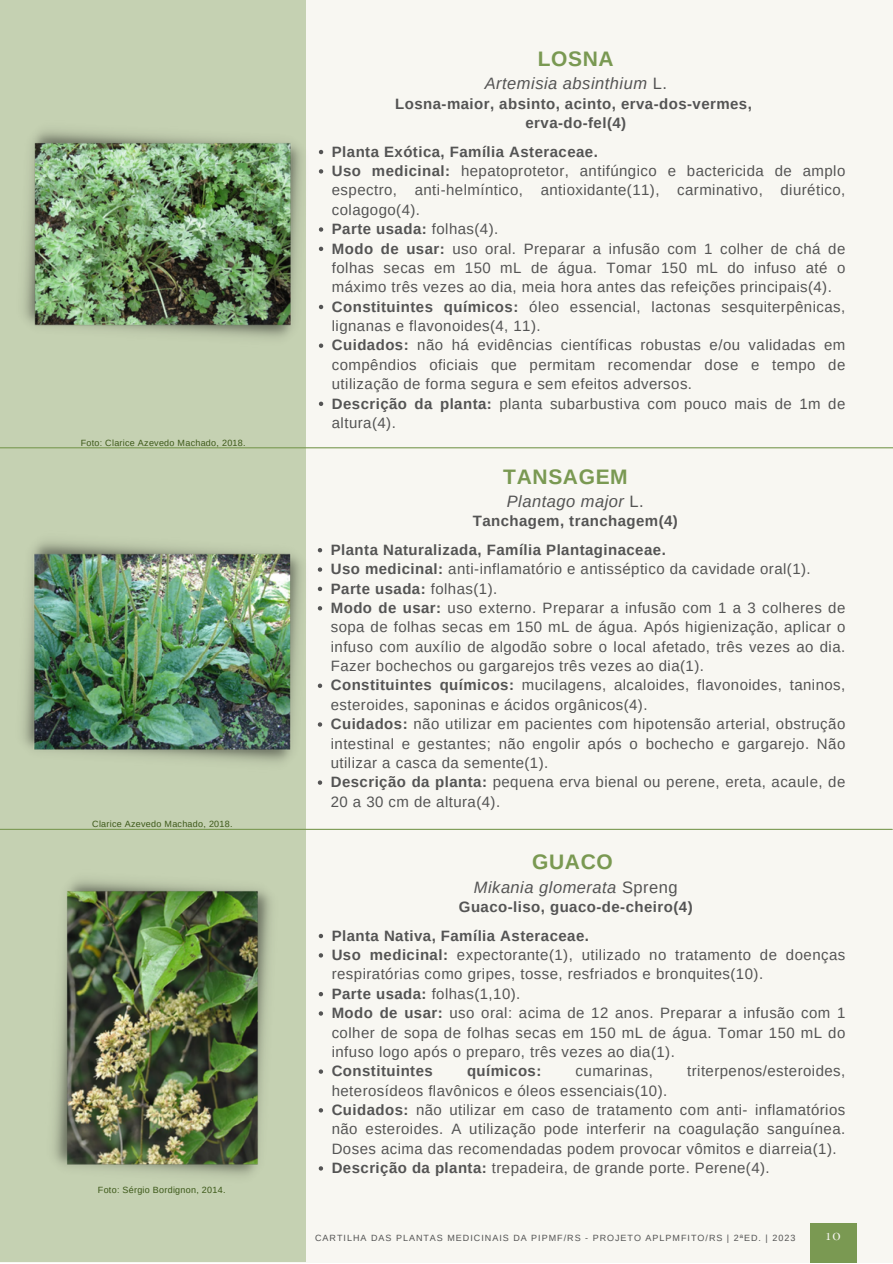
<style>
.page{position:relative;width:893px;height:1264px;background:#fff}
.page>*{position:absolute;margin:0;border:0;box-sizing:border-box;transform-origin:0 0}
.t1{font:700 21px "Arimo";letter-spacing:.03em;color:#7a9952}
.t2{font:italic 16.5px "Arimo";letter-spacing:.03em;color:#545454}
.t3{font:15px/19.4px "Arimo";letter-spacing:.03em;color:#545454;text-align:justify}
.t4{font:700 15px "Arimo";letter-spacing:.03em;color:#545454}
.t5{font:500 15px "Cormorant SC";color:#f8f7f2}
.t6{font:9px "Arimo";letter-spacing:.03em;color:#3d5919}
.t7{font:9px "Arimo";letter-spacing:.11em;color:#545454}
.s1{font-style:normal}
.s2{font-weight:700}
.s3{font-weight:400}
</style>
<div class="page">
<div style="left:0;top:0;width:892px;height:1262px;background:#f8f7f2"></div>
<div style="left:0;top:0;width:306px;height:1262px;background:#c5d1b2"></div>
<svg style="left:319px;top:150px;width:4px;height:4px"></svg>
<svg style="left:319px;top:169px;width:4px;height:5px"></svg>
<svg style="left:319px;top:227px;width:4px;height:5px"></svg>
<svg style="left:319px;top:247px;width:4px;height:4px"></svg>
<svg style="left:319px;top:305px;width:4px;height:4px"></svg>
<svg style="left:319px;top:343px;width:4px;height:5px"></svg>
<svg style="left:319px;top:401px;width:4px;height:5px"></svg>
<hr style="left:0;top:447px;width:892px;height:1px;background:#7a9952">
<hr style="left:0;top:828px;width:892px;height:2px;background:#7a9952">
<img style="left:24px;top:130px;width:278px;height:208px">
<img style="left:23px;top:541px;width:279px;height:222px">
<svg style="left:318px;top:548px;width:4px;height:4px"></svg>
<svg style="left:318px;top:567px;width:4px;height:4px"></svg>
<svg style="left:318px;top:586px;width:4px;height:5px"></svg>
<svg style="left:318px;top:606px;width:4px;height:4px"></svg>
<svg style="left:318px;top:683px;width:4px;height:5px"></svg>
<svg style="left:318px;top:722px;width:4px;height:4px"></svg>
<svg style="left:318px;top:780px;width:4px;height:4px"></svg>
<img style="left:54px;top:880px;width:217px;height:296px">
<svg style="left:319px;top:933px;width:4px;height:5px"></svg>
<svg style="left:319px;top:953px;width:4px;height:4px"></svg>
<svg style="left:319px;top:992px;width:4px;height:4px"></svg>
<svg style="left:319px;top:1011px;width:4px;height:4px"></svg>
<svg style="left:319px;top:1069px;width:4px;height:4px"></svg>
<svg style="left:319px;top:1108px;width:4px;height:4px"></svg>
<svg style="left:319px;top:1166px;width:4px;height:4px"></svg>
<div style="left:810px;top:1223px;width:46px;height:39px;background:#7a9952"></div>
<p class="t6" style="left:81px;top:438px;width:166px">Foto: Clarice Azevedo Machado, 2018.</p>
<p class="t6" style="left:92px;top:819px;width:142px">Clarice Azevedo Machado, 2018.</p>
<p class="t6" style="left:98px;top:1184px;width:129px">Foto: Sérgio Bordignon, 2014.</p>
<p class="t1" style="left:537px;top:47px;width:77px">LOSNA</p>
<p class="t2" style="left:484px;top:74px;width:184px">Artemisia absinthium <span class="s1">L.</span></p>
<p class="t4" style="left:395px;top:95px;width:358px">Losna-maior, absinto, acinto, erva-dos-vermes,</p>
<p class="t4" style="left:525px;top:114px;width:102px">erva-do-fel(4)</p>
<p class="t4" style="left:332px;top:143px;width:267px">Planta Exótica, Família Asteraceae.</p>
<p class="t3" style="left:332px;top:161px;width:515px"><span class="s2">Uso medicinal:</span> hepatoprotetor, antifúngico e bactericida de amplo espectro, anti-helmíntico, antioxidante(11), carminativo, diurético, colagogo(4).</p>
<p class="t4" style="left:332px;top:221px;width:168px">Parte usada: <span class="s3">folhas(4).</span></p>
<p class="t3" style="left:332px;top:239px;width:515px"><span class="s2">Modo de usar:</span> uso oral. Preparar a infusão com 1 colher de chá de folhas secas em 150 mL de água. Tomar 150 mL do infuso até o máximo três vezes ao dia, meia hora antes das refeições principais(4).</p>
<p class="t3" style="left:332px;top:297px;width:515px"><span class="s2">Constituintes químicos:</span> óleo essencial, lactonas sesquiterpênicas, lignanas e flavonoides(4, 11).</p>
<p class="t3" style="left:332px;top:335px;width:515px"><span class="s2">Cuidados:</span> não há evidências científicas robustas e/ou validadas em compêndios oficiais que permitam recomendar dose e tempo de utilização de forma segura e sem efeitos adversos.</p>
<p class="t3" style="left:332px;top:393px;width:515px"><span class="s2">Descrição da planta:</span> planta subarbustiva com pouco mais de 1m de altura(4).</p>
<p class="t1" style="left:503px;top:464px;width:126px">TANSAGEM</p>
<p class="t2" style="left:506px;top:492px;width:139px">Plantago major <span class="s1">L.</span></p>
<p class="t4" style="left:472px;top:512px;width:207px">Tanchagem, tranchagem(4)</p>
<p class="t4" style="left:331px;top:541px;width:336px">Planta Naturalizada, Família Plantaginaceae.</p>
<p class="t3" style="left:331px;top:559px;width:481px"><span class="s2">Uso medicinal:</span> anti-inflamatório e antisséptico da cavidade oral(1).</p>
<p class="t4" style="left:331px;top:580px;width:168px">Parte usada: <span class="s3">folhas(1).</span></p>
<p class="t3" style="left:331px;top:598px;width:516px"><span class="s2">Modo de usar:</span> uso externo. Preparar a infusão com 1 a 3 colheres de sopa de folhas secas em 150 mL de água. Após higienização, aplicar o infuso com auxílio de algodão sobre o local afetado, três vezes ao dia.<br>Fazer bochechos ou gargarejos três vezes ao dia(1).</p>
<p class="t3" style="left:331px;top:675px;width:516px"><span class="s2">Constituintes químicos:</span> mucilagens, alcaloides, flavonoides, taninos, esteroides, saponinas e ácidos orgânicos(4).</p>
<p class="t3" style="left:331px;top:714px;width:516px"><span class="s2">Cuidados:</span> não utilizar em pacientes com hipotensão arterial, obstrução intestinal e gestantes; não engolir após o bochecho e gargarejo. Não utilizar a casca da semente(1).</p>
<p class="t3" style="left:331px;top:772px;width:516px"><span class="s2">Descrição da planta:</span> pequena erva bienal ou perene, ereta, acaule, de<br>20 a 30 cm de altura(4).</p>
<p class="t1" style="left:532px;top:850px;width:82px">GUACO</p>
<p class="t2" style="left:474px;top:877px;width:205px">Mikania glomerata <span class="s1">Spreng</span></p>
<p class="t4" style="left:459px;top:898px;width:235px">Guaco-liso, guaco-de-cheiro(4)</p>
<p class="t4" style="left:332px;top:927px;width:259px">Planta Nativa, Família Asteraceae.</p>
<p class="t3" style="left:332px;top:945px;width:515px"><span class="s2">Uso medicinal:</span> expectorante(1), utilizado no tratamento de doenças respiratórias como gripes, tosse, resfriados e bronquites(10).</p>
<p class="t3" style="left:332px;top:983px;width:190px"><span class="s2">Parte usada:</span> folhas(1,10).</p>
<p class="t3" style="left:332px;top:1003px;width:515px"><span class="s2">Modo de usar:</span> uso oral: acima de 12 anos. Preparar a infusão com 1 colher de sopa de folhas secas em 150 mL de água. Tomar 150 mL do infuso logo após o preparo, três vezes ao dia(1).</p>
<p class="t4" style="left:332px;top:1062px;width:103px">Constituintes</p>
<p class="t4" style="left:467px;top:1062px;width:76px">químicos:</p>
<p class="t3" style="left:575px;top:1061px;width:79px">cumarinas,</p>
<p class="t3" style="left:687px;top:1061px;width:160px">triterpenos/esteroides,</p>
<p class="t3" style="left:332px;top:1080px;width:337px">heterosídeos flavônicos e óleos essenciais(10).</p>
<p class="t3" style="left:332px;top:1100px;width:515px"><span class="s2">Cuidados:</span> não utilizar em caso de tratamento com anti- inflamatórios não esteroides. A utilização pode interferir na coagulação sanguínea.<br>Doses acima das recomendadas podem provocar vômitos e diarreia(1).</p>
<p class="t3" style="left:332px;top:1158px;width:439px"><span class="s2">Descrição da planta:</span> trepadeira, de grande porte. Perene(4).</p>
<p class="t7" style="left:315px;top:1232px;width:481px">CARTILHA DAS PLANTAS MEDICINAIS DA PIPMF/RS - PROJETO APLPMFITO/RS | 2ªED. | 2023</p>
<p class="t5" style="left:825px;top:1225px;width:16px">10</p>
</div>
